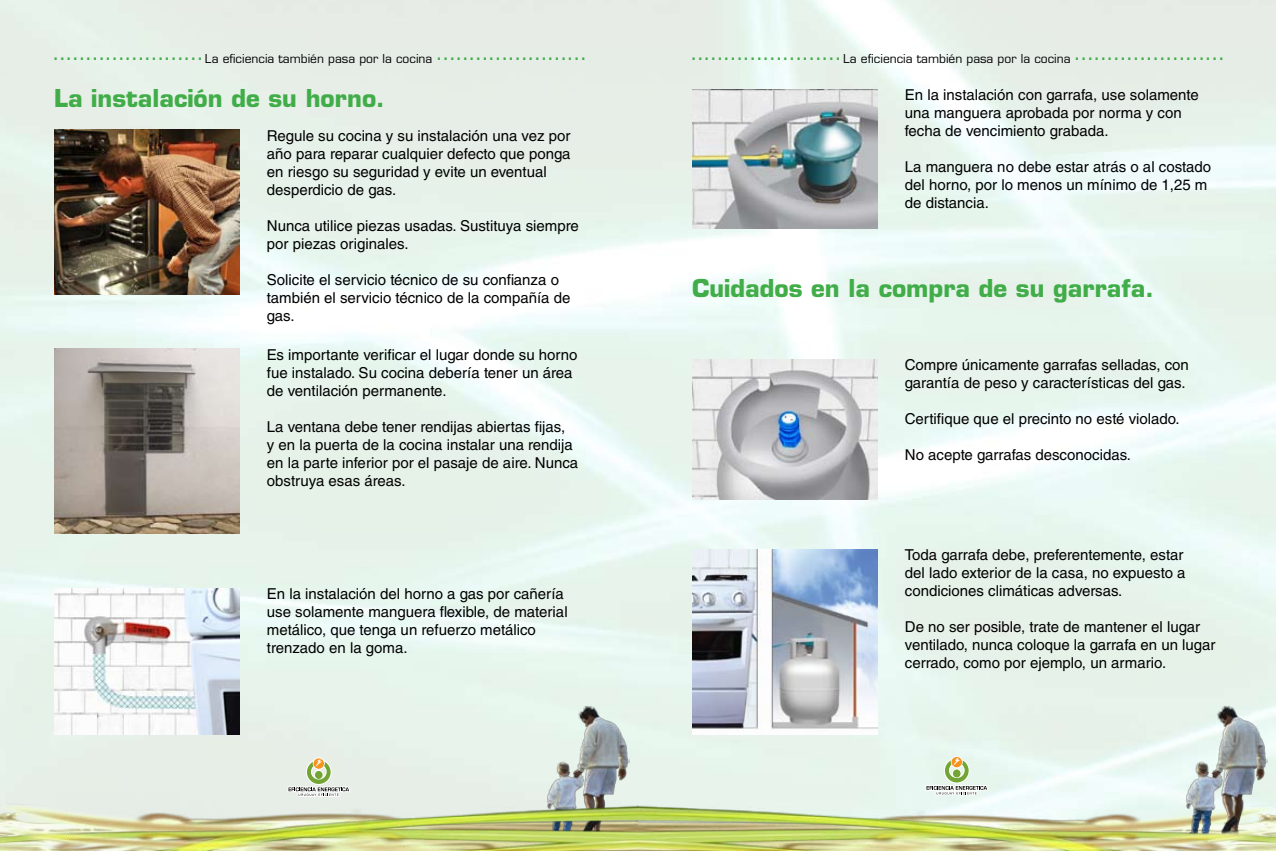
<style>
.page{position:relative;width:1276px;height:851px;background:#fff}
.page>*{position:absolute;margin:0;border:0;box-sizing:border-box;transform-origin:0 0}
.t1{font:700 24px "Eurostile LT Std";color:#41ad49}
.t2{font:18px "Verdana";color:#41ad49}
.t3{font:15px/18px "Helvetica LT Std";color:#000}
</style>
<div class="page">
<img style="left:0;top:0;width:1276px;height:796px">
<img style="left:546px;top:703px;width:83px;height:93px">
<img style="left:0;top:796px;width:1276px;height:54px">
<svg style="left:287px;top:757px;width:63px;height:39px;background:#d3d9c6"></svg>
<img style="left:1185px;top:703px;width:83px;height:139px">
<svg style="left:925px;top:755px;width:63px;height:40px;background:#d3dfcb"></svg>
<img style="left:54px;top:130px;width:186px;height:164px">
<img style="left:54px;top:588px;width:186px;height:146px">
<img style="left:54px;top:349px;width:186px;height:185px">
<img style="left:692px;top:89px;width:185px;height:140px">
<img style="left:692px;top:359px;width:185px;height:140px">
<img style="left:692px;top:549px;width:185px;height:185px">
<p class="t2" style="left:52px;top:42px;width:535px">....................... <sub>La</sub> <sub>eficiencia</sub> <sub>también</sub> <sub>pasa</sub> <sub>por</sub> <sub>la</sub> <sub>cocina</sub> .......................</p>
<p class="t2" style="left:690px;top:42px;width:535px">....................... <sub>La</sub> <sub>eficiencia</sub> <sub>también</sub> <sub>pasa</sub> <sub>por</sub> <sub>la</sub> <sub>cocina</sub> .......................</p>
<h1 class="t1" style="left:54px;top:84px;width:332px">La instalación de su horno.</h1>
<p class="t3" style="left:905px;top:86px;width:295px">En la instalación con garrafa, use solamente una manguera aprobada por norma y con fecha de vencimiento grabada.</p>
<p class="t3" style="left:905px;top:158px;width:308px">La manguera no debe estar atrás o al costado del horno, por lo menos un mínimo de 1,25 m de distancia.</p>
<p class="t3" style="left:267px;top:126px;width:305px">Regule su cocina y su instalación una vez por año para reparar cualquier defecto que ponga en riesgo su seguridad y evite un eventual desperdicio de gas.</p>
<p class="t3" style="left:267px;top:216px;width:313px">Nunca utilice piezas usadas. Sustituya siempre por piezas originales.</p>
<p class="t3" style="left:267px;top:270px;width:305px">Solicite el servicio técnico de su confianza o también el servicio técnico de la compañía de gas.</p>
<h1 class="t1" style="left:692px;top:273px;width:464px">Cuidados en la compra de su garrafa.</h1>
<p class="t3" style="left:267px;top:345px;width:312px">Es importante verificar el lugar donde su horno fue instalado. Su cocina debería tener un área de ventilación permanente.</p>
<p class="t3" style="left:267px;top:417px;width:313px">La ventana debe tener rendijas abiertas fijas,<br>y en la puerta de la cocina instalar una rendija en la parte inferior por el pasaje de aire. Nunca obstruya esas áreas.</p>
<p class="t3" style="left:267px;top:584px;width:302px">En la instalación del horno a gas por cañería use solamente manguera flexible, de material metálico, que tenga un refuerzo metálico trenzado en la goma.</p>
<p class="t3" style="left:905px;top:356px;width:285px">Compre únicamente garrafas selladas, con garantía de peso y características del gas.</p>
<p class="t3" style="left:905px;top:410px;width:276px">Certifique que el precinto no esté violado.</p>
<p class="t3" style="left:905px;top:446px;width:228px">No acepte garrafas desconocidas.</p>
<p class="t3" style="left:905px;top:545px;width:282px">Toda garrafa debe, preferentemente, estar del lado exterior de la casa, no expuesto a condiciones climáticas adversas.</p>
<p class="t3" style="left:905px;top:617px;width:312px">De no ser posible, trate de mantener el lugar ventilado, nunca coloque la garrafa en un lugar cerrado, como por ejemplo, un armario.</p>
</div>
